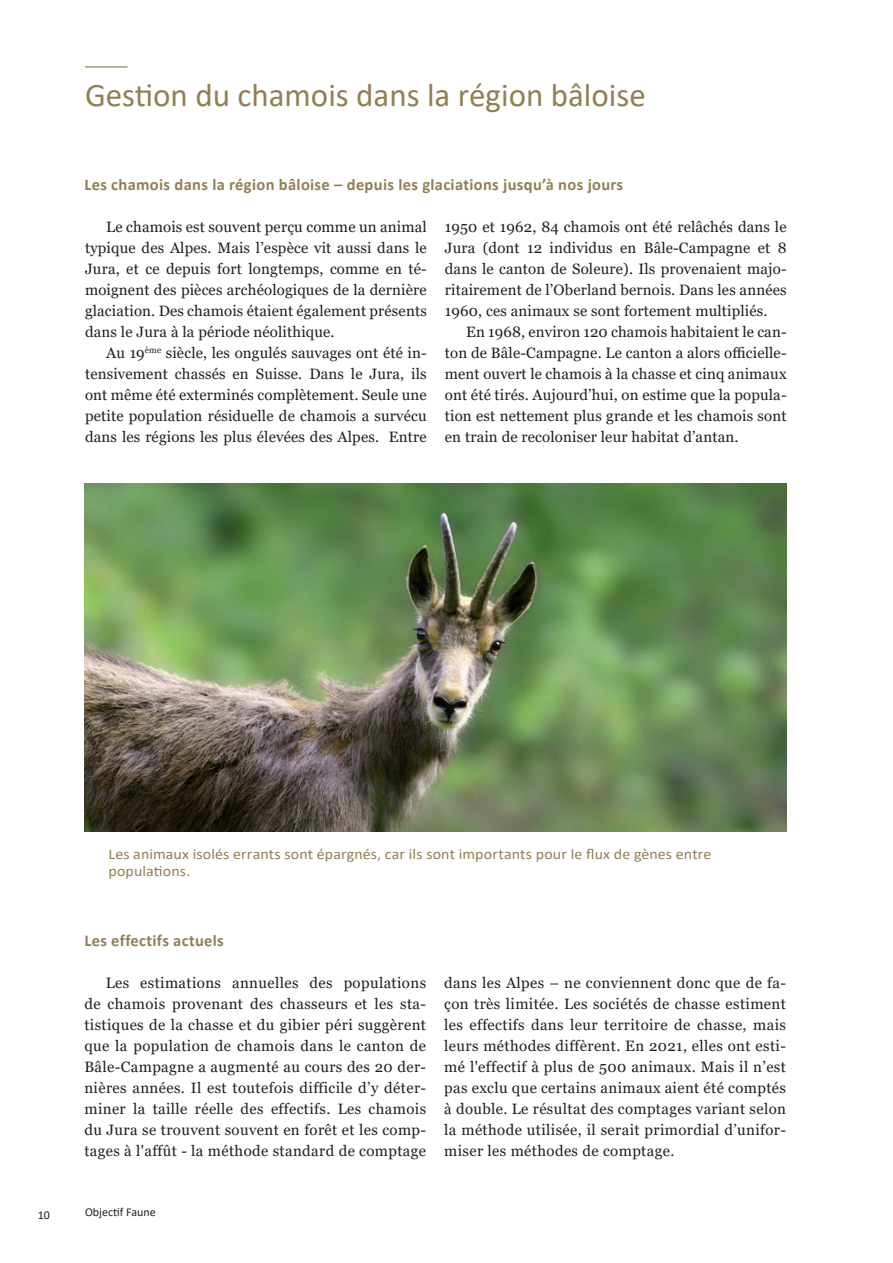
<style>
.page{position:relative;width:893px;height:1263px;background:#fff}
.page>*{position:absolute;margin:0;border:0;box-sizing:border-box;transform-origin:0 0}
.Lauftext_Titel{font:33px "Calibri";color:#917f54}
.Lauftext_Zwischentitel{font:700 16.5px "Calibri";letter-spacing:.02em;color:#917f54}
.Lauftext{font:15px/21px "Georgia";letter-spacing:.01em;color:#231f20;text-align:justify}
.Bildlegenden{font:15px/16.5px "Calibri";letter-spacing:.005em;color:#917f54;scale:1.06 1}
.t1{font:12px "Calibri";color:#231f20}
</style>
<div class="page">
<hr style="left:85px;top:66px;width:43px;height:2px;background:#917f54">
<img style="left:84px;top:483px;width:702px;height:349px">
<p class="Lauftext_Titel" style="left:85px;top:72px;width:562px">Gestion du chamois dans la région bâloise</p>
<p class="Lauftext_Zwischentitel" style="left:84px;top:173px;width:540px">Les chamois dans la région bâloise – depuis les glaciations jusqu’à nos jours</p>
<p class="Lauftext" style="left:85px;top:216px;width:343px;text-indent:21px">Le chamois est souvent perçu comme un animal typique des Alpes. Mais l’espèce vit aussi dans le Jura, et ce depuis fort longtemps, comme en té&shy;moignent des pièces archéologiques de la dernière glaciation. Des chamois étaient également présents dans le Jura à la période néolithique.</p>
<p class="Lauftext" style="left:85px;top:342px;width:343px;text-indent:21px">Au 19<sup>ème</sup> siècle, les ongulés sauvages ont été in&shy;tensivement chassés en Suisse. Dans le Jura, ils ont même été exterminés complètement. Seule une petite population résiduelle de chamois a survécu dans les régions les plus élevées des Alpes. Entre</p>
<p class="Lauftext" style="left:445px;top:216px;width:343px">1950 et 1962, 84 chamois ont été relâchés dans le Jura (dont 12 individus en Bâle-Campagne et 8 dans le canton de Soleure). Ils provenaient majo&shy;ritairement de l’Oberland bernois. Dans les années 1960, ces animaux se sont fortement multipliés.</p>
<p class="Lauftext" style="left:445px;top:321px;width:343px;text-indent:21px">En 1968, environ 120 chamois habitaient le can&shy;ton de Bâle-Campagne. Le canton a alors officielle&shy;ment ouvert le chamois à la chasse et cinq animaux ont été tirés. Aujourd’hui, on estime que la popula&shy;tion est nettement plus grande et les chamois sont en train de recoloniser leur habitat d’antan.</p>
<p class="Bildlegenden" style="left:108px;top:845px;width:570px">Les animaux isolés errants sont épargnés, car ils sont importants pour le flux de gènes entre populations.</p>
<p class="Lauftext_Zwischentitel" style="left:84px;top:929px;width:141px">Les effectifs actuels</p>
<p class="Lauftext" style="left:84px;top:972px;width:343px;text-indent:21px">Les estimations annuelles des populations de chamois provenant des chasseurs et les sta&shy;tistiques de la chasse et du gibier péri suggèrent que la population de chamois dans le canton de Bâle-Campagne a augmenté au cours des 20 der&shy;nières années. Il est toutefois difficile d’y déter&shy;miner la taille réelle des effectifs. Les chamois du Jura se trouvent souvent en forêt et les comp&shy;tages à l'affût - la méthode standard de comptage</p>
<p class="Lauftext" style="left:444px;top:972px;width:343px">dans les Alpes – ne conviennent donc que de fa&shy;çon très limitée. Les sociétés de chasse estiment les effectifs dans leur territoire de chasse, mais leurs méthodes diffèrent. En 2021, elles ont esti&shy;mé l'effectif à plus de 500 animaux. Mais il n’est pas exclu que certains animaux aient été comptés à double. Le résultat des comptages variant selon la méthode utilisée, il serait primordial d’unifor&shy;miser les méthodes de comptage.</p>
<p class="t1" style="left:38px;top:1206px;width:14px">10</p>
<p class="t1" style="left:85px;top:1203px;width:72px">Objectif Faune</p>
</div>
